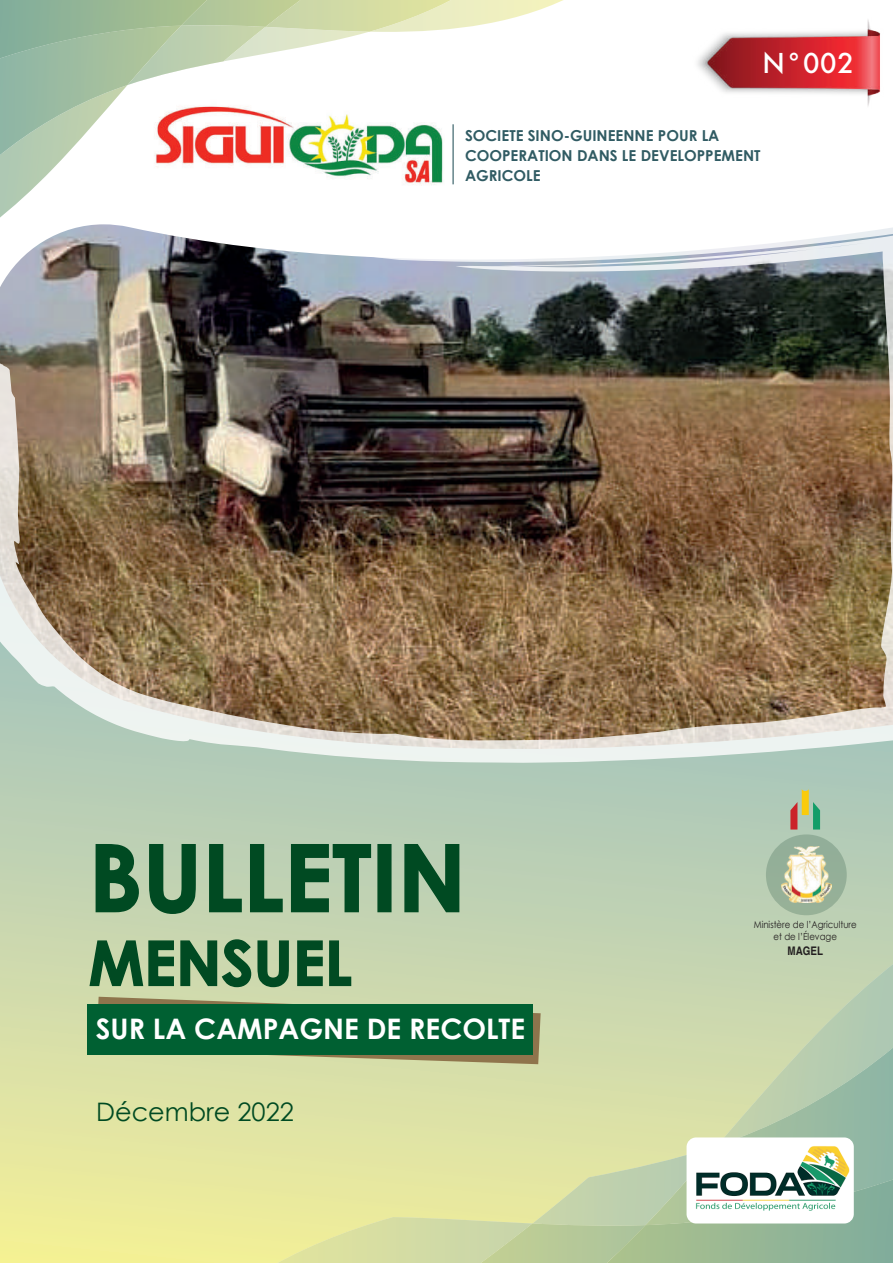
<style>
.page{position:relative;width:893px;height:1263px;background:#fff}
.page>*{position:absolute;margin:0;border:0;box-sizing:border-box;transform-origin:0 0}
.t1{font:700 28.35px "Century Gothic";color:#fff}
.t2{font:500 26.55px "Futura";color:#fff}
.t3{font:25.5px "Century Gothic";color:#004a22}
.t4{font:700 15.15px/20.4px "Century Gothic";color:#305b63}
.t5{font:700 11.85px "Helvetica";color:#231f20;scale:.83 1}
.t6{font:9.6px/11.6px "Century Gothic";color:#231f20;text-align:center;scale:.89 1}
</style>
<div class="page">
<svg style="left:0;top:771px;width:893px;height:492px;background:#c0d2b1"></svg>
<svg style="left:95px;top:843px;width:45px;height:70px;background:#37714b"></svg>
<svg style="left:148px;top:843px;width:49px;height:72px;background:#4f825d"></svg>
<svg style="left:208px;top:843px;width:35px;height:70px;background:#5f8d6a"></svg>
<svg style="left:249px;top:843px;width:34px;height:70px;background:#5c8b68"></svg>
<svg style="left:290px;top:843px;width:82px;height:70px;background:#518360"></svg>
<div style="left:377px;top:844px;width:15px;height:68px;background:#004a22;border:2px solid #004a22"></div>
<svg style="left:404px;top:843px;width:56px;height:70px;background:#3f7752"></svg>
<svg style="left:89px;top:938px;width:804px;height:325px;background:#b5c997"></svg>
<div style="left:766px;top:834px;width:81px;height:81px;background:#95af98;border-radius:50%"></div>
<img style="left:781px;top:847px;width:50px;height:56px">
<svg style="left:790px;top:789px;width:30px;height:40px"></svg>
<svg style="left:0;top:0;width:563px;height:206px"></svg>
<div style="left:687px;top:1137px;width:167px;height:86px;background:#fff;border-radius:9px"></div>
<img style="left:696px;top:1146px;width:154px;height:65px">
<img style="left:0;top:206px;width:893px;height:557px">
<img style="left:697px;top:20px;width:183px;height:86px">
<h2 class="t2" style="left:762px;top:45px;width:93px">N°002</h2>
<p class="t4" style="left:465px;top:124px;width:297px">SOCIETE SINO-GUINEENNE POUR LA<br>COOPERATION DANS LE DEVELOPPEMENT<br>AGRICOLE</p>
<h1 class="t1" style="left:96px;top:1011px;width:431px">SUR LA CAMPAGNE DE RECOLTE</h1>
<h3 class="t3" style="left:96px;top:1094px;width:199px">Décembre 2022</h3>
<p class="t6" style="left:754px;top:919px;width:117px">Ministère de l’Agriculture et de l’Élevage</p>
<p class="t5" style="left:788px;top:943px;width:44px">MAGEL</p>
</div>
